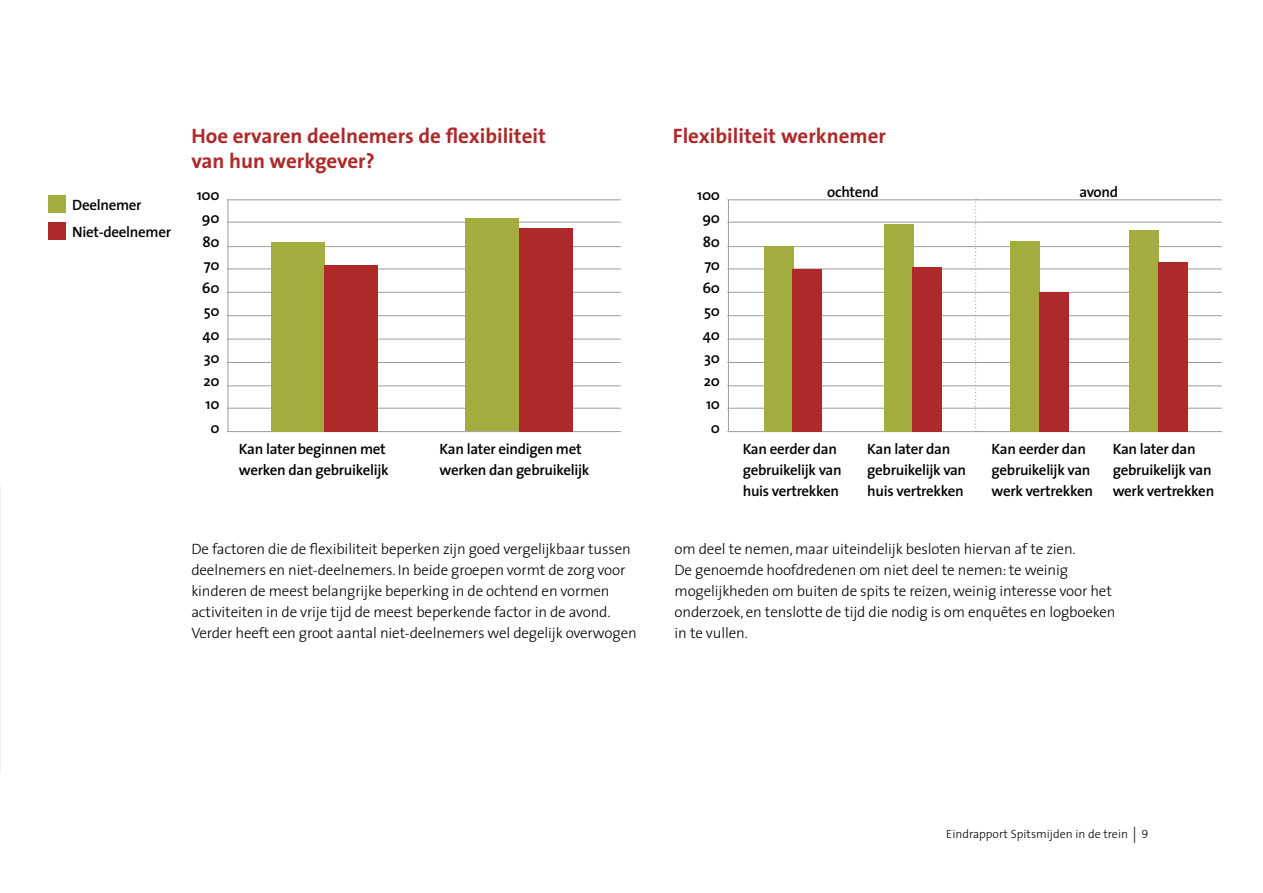
<style>
.page{position:relative;width:1263px;height:893px;background:#fff}
.page>*{position:absolute;margin:0;border:0;box-sizing:border-box;transform-origin:0 0}
.t1{font:700 21px/25.5px "The Sans";color:#ae2929}
.t2{font:300 15px/21px "The Sans";letter-spacing:-.01em;color:#000}
.t3{font:600 15px/23.2px "The Sans";letter-spacing:-.02em;color:#000}
.t4{font:300 12px "The Sans";color:#000}
.s1{font-size:24px}
.s2{font-family:"The Sans Light Caps";font-weight:400}
</style>
<div class="page">
<hr style="left:228px;top:199px;width:1px;height:232px;background:#9d9d9c">
<hr style="left:227px;top:431px;width:394px;height:1px;background:#9d9d9c">
<hr style="left:227px;top:408px;width:394px;height:1px;background:#9d9d9c">
<hr style="left:227px;top:386px;width:394px;height:1px;background:#9d9d9c">
<hr style="left:227px;top:362px;width:394px;height:1px;background:#9d9d9c">
<hr style="left:227px;top:339px;width:394px;height:1px;background:#9d9d9c">
<hr style="left:227px;top:315px;width:394px;height:1px;background:#9d9d9c">
<hr style="left:227px;top:292px;width:394px;height:1px;background:#9d9d9c">
<hr style="left:227px;top:269px;width:394px;height:1px;background:#9d9d9c">
<hr style="left:227px;top:246px;width:394px;height:1px;background:#9d9d9c">
<hr style="left:227px;top:222px;width:394px;height:1px;background:#9d9d9c">
<hr style="left:227px;top:200px;width:394px;height:1px;background:#9d9d9c">
<div style="left:271px;top:242px;width:54px;height:189px;background:#a3ac3e"></div>
<div style="left:465px;top:218px;width:54px;height:213px;background:#a3ac3e"></div>
<div style="left:325px;top:265px;width:53px;height:166px;background:#ae2929"></div>
<div style="left:519px;top:228px;width:54px;height:203px;background:#ae2929"></div>
<div style="left:48px;top:195px;width:17px;height:17px;background:#a3ac3e"></div>
<div style="left:48px;top:223px;width:17px;height:17px;background:#ae2929"></div>
<hr style="left:728px;top:199px;width:1px;height:232px;background:#9d9d9c">
<svg style="left:975px;top:199px;width:2px;height:232px"></svg>
<hr style="left:727px;top:431px;width:495px;height:1px;background:#9d9d9c">
<hr style="left:727px;top:408px;width:495px;height:1px;background:#9d9d9c">
<hr style="left:727px;top:386px;width:495px;height:1px;background:#9d9d9c">
<hr style="left:727px;top:362px;width:495px;height:1px;background:#9d9d9c">
<hr style="left:727px;top:339px;width:495px;height:1px;background:#9d9d9c">
<hr style="left:727px;top:315px;width:495px;height:1px;background:#9d9d9c">
<hr style="left:727px;top:292px;width:495px;height:1px;background:#9d9d9c">
<hr style="left:727px;top:269px;width:495px;height:1px;background:#9d9d9c">
<hr style="left:727px;top:246px;width:495px;height:1px;background:#9d9d9c">
<hr style="left:727px;top:222px;width:495px;height:1px;background:#9d9d9c">
<hr style="left:727px;top:200px;width:495px;height:1px;background:#9d9d9c">
<div style="left:764px;top:246px;width:29px;height:186px;background:#a3ac3e"></div>
<div style="left:793px;top:269px;width:29px;height:163px;background:#ae2929"></div>
<div style="left:884px;top:224px;width:29px;height:208px;background:#a3ac3e"></div>
<div style="left:913px;top:267px;width:29px;height:165px;background:#ae2929"></div>
<div style="left:1010px;top:241px;width:29px;height:191px;background:#a3ac3e"></div>
<div style="left:1039px;top:292px;width:29px;height:140px;background:#ae2929"></div>
<div style="left:1129px;top:231px;width:29px;height:201px;background:#a3ac3e"></div>
<div style="left:1158px;top:263px;width:29px;height:169px;background:#ae2929"></div>
<p class="t3" style="left:72px;top:191px;width:100px;line-height:27px">Deelnemer<br>Niet-deelnemer</p>
<h1 class="t1" style="left:191px;top:122px;width:356px">Hoe ervaren deelnemers de flexibiliteit van hun werkgever?</h1>
<h1 class="t1" style="left:673px;top:122px;width:215px">Flexibiliteit werknemer</h1>
<p class="t3" style="left:197px;top:183px;width:24px;text-align:right">100<br>90<br>80<br>70<br>60<br>50<br>40<br>30<br>20<br>10<br>0</p>
<p class="t3" style="left:697px;top:183px;width:24px;text-align:right">100<br>90<br>80<br>70<br>60<br>50<br>40<br>30<br>20<br>10<br>0</p>
<p class="t3" style="left:239px;top:438px;width:151px;line-height:21px">Kan later beginnen met werken dan gebruikelijk</p>
<p class="t3" style="left:440px;top:438px;width:151px;line-height:21px">Kan later eindigen met werken dan gebruikelijk</p>
<p class="t3" style="left:827px;top:180px;width:53px">ochtend</p>
<p class="t3" style="left:1079px;top:180px;width:40px">avond</p>
<p class="t3" style="left:743px;top:438px;width:100px;line-height:21px">Kan eerder dan gebruikelijk van huis vertrekken</p>
<p class="t3" style="left:867px;top:438px;width:100px;line-height:21px">Kan later dan gebruikelijk van huis vertrekken</p>
<p class="t3" style="left:991px;top:438px;width:103px;line-height:21px">Kan eerder dan gebruikelijk van werk vertrekken</p>
<p class="t3" style="left:1113px;top:438px;width:103px;line-height:21px">Kan later dan gebruikelijk van werk vertrekken</p>
<p class="t2" style="left:191px;top:538px;width:447px">De factoren die de flexibiliteit beperken zijn goed vergelijkbaar tussen deelnemers en niet-deelnemers. In beide groepen vormt de zorg voor kinderen de meest belangrijke beperking in de ochtend en vormen activiteiten in de vrije tijd de meest beperkende factor in de avond.<br>Verder heeft een groot aantal niet-deelnemers wel degelijk overwogen</p>
<p class="t2" style="left:674px;top:538px;width:442px">om deel te nemen, maar uiteindelijk besloten hiervan af te zien.<br>De genoemde hoofdredenen om niet deel te nemen: te weinig mogelijkheden om buiten de spits te reizen, weinig interesse voor het onderzoek, en tenslotte de tijd die nodig is om enquêtes en logboeken in te vullen.</p>
<p class="t4" style="left:946px;top:824px;width:204px">Eindrapport Spitsmijden in de trein <span class="s1">I</span> <span class="s2">9</span></p>
</div>
